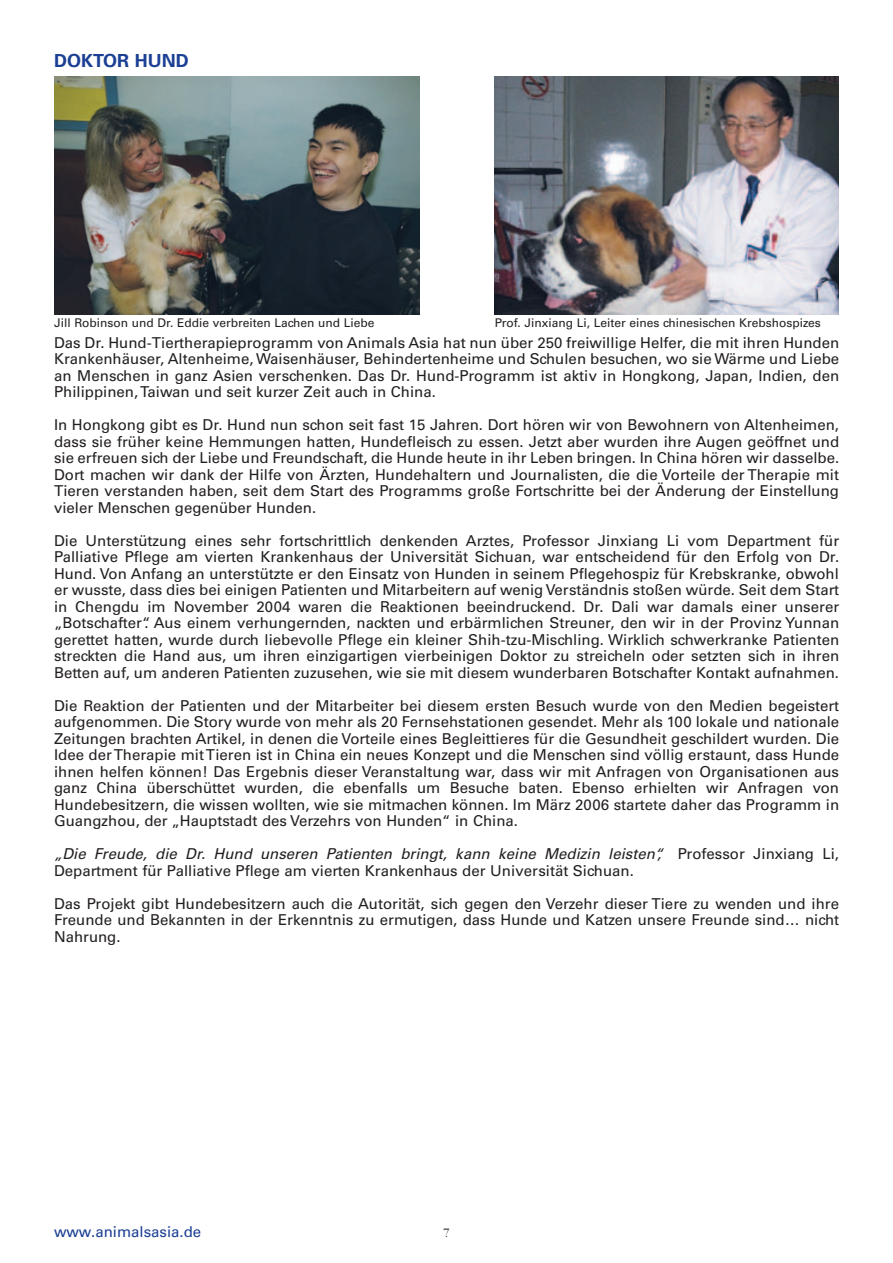
<style>
.page{position:relative;width:893px;height:1263px;background:#fff}
.page>*{position:absolute;margin:0;border:0;box-sizing:border-box;transform-origin:0 0}
.t1{font:700 18px "Univers";color:#1b3f94}
.t2{font:15px/16.5px "Univers";color:#231f20;text-align:justify}
.t3{font:15px "Univers";color:#1b3f94}
.t4{font:12px "Univers";color:#231f20}
.t5{font:12px "Bauer Bodoni";color:#231f20}
.s1{font-style:italic}
</style>
<div class="page">
<img style="left:54px;top:76px;width:365px;height:238px">
<img style="left:494px;top:76px;width:345px;height:238px">
<p class="t1" style="left:54px;top:54px;width:136px">DOKTOR HUND</p>
<p class="t4" style="left:54px;top:319px;width:322px">Jill Robinson und Dr. Eddie verbreiten Lachen und Liebe</p>
<p class="t4" style="left:495px;top:319px;width:328px">Prof. Jinxiang Li, Leiter eines chinesischen Krebshospizes</p>
<p class="t2" style="left:54px;top:335px;width:787px">Das Dr. Hund-Tiertherapieprogramm von Animals Asia hat nun über 250 freiwillige Helfer, die mit ihren Hunden Krankenhäuser, Altenheime, Waisenhäuser, Behindertenheime und Schulen besuchen, wo sie Wärme und Liebe an Menschen in ganz Asien verschenken. Das Dr. Hund-Programm ist aktiv in Hongkong, Japan, Indien, den Philippinen, Taiwan und seit kurzer Zeit auch in China.</p>
<p class="t2" style="left:54px;top:418px;width:787px">In Hongkong gibt es Dr. Hund nun schon seit fast 15 Jahren. Dort hören wir von Bewohnern von Altenheimen, dass sie früher keine Hemmungen hatten, Hundefleisch zu essen. Jetzt aber wurden ihre Augen geöffnet und sie erfreuen sich der Liebe und Freundschaft, die Hunde heute in ihr Leben bringen. In China hören wir dasselbe.<br>Dort machen wir dank der Hilfe von Ärzten, Hundehaltern und Journalisten, die die Vorteile der Therapie mit Tieren verstanden haben, seit dem Start des Programms große Fortschritte bei der Änderung der Einstellung vieler Menschen gegenüber Hunden.</p>
<p class="t2" style="left:54px;top:533px;width:787px">Die Unterstützung eines sehr fortschrittlich denkenden Arztes, Professor Jinxiang Li vom Department für Palliative Pflege am vierten Krankenhaus der Universität Sichuan, war entscheidend für den Erfolg von Dr.<br>Hund. Von Anfang an unterstützte er den Einsatz von Hunden in seinem Pflegehospiz für Krebskranke, obwohl er wusste, dass dies bei einigen Patienten und Mitarbeitern auf wenig Verständnis stoßen würde. Seit dem Start in Chengdu im November 2004 waren die Reaktionen beeindruckend. Dr. Dali war damals einer unserer „Botschafter“. Aus einem verhungernden, nackten und erbärmlichen Streuner, den wir in der Provinz Yunnan gerettet hatten, wurde durch liebevolle Pflege ein kleiner Shih-tzu-Mischling. Wirklich schwerkranke Patienten streckten die Hand aus, um ihren einzigartigen vierbeinigen Doktor zu streicheln oder setzten sich in ihren Betten auf, um anderen Patienten zuzusehen, wie sie mit diesem wunderbaren Botschafter Kontakt aufnahmen.</p>
<p class="t2" style="left:54px;top:698px;width:787px">Die Reaktion der Patienten und der Mitarbeiter bei diesem ersten Besuch wurde von den Medien begeistert aufgenommen. Die Story wurde von mehr als 20 Fernsehstationen gesendet. Mehr als 100 lokale und nationale Zeitungen brachten Artikel, in denen die Vorteile eines Begleittieres für die Gesundheit geschildert wurden. Die Idee der Therapie mit Tieren ist in China ein neues Konzept und die Menschen sind völlig erstaunt, dass Hunde ihnen helfen können! Das Ergebnis dieser Veranstaltung war, dass wir mit Anfragen von Organisationen aus ganz China überschüttet wurden, die ebenfalls um Besuche baten. Ebenso erhielten wir Anfragen von Hundebesitzern, die wissen wollten, wie sie mitmachen können. Im März 2006 startete daher das Programm in Guangzhou, der „Hauptstadt des Verzehrs von Hunden“ in China.</p>
<p class="t2" style="left:54px;top:847px;width:786px"><span class="s1">„Die Freude, die Dr. Hund unseren Patienten bringt, kann keine Medizin leisten“,</span> Professor Jinxiang Li,<br>Department für Palliative Pflege am vierten Krankenhaus der Universität Sichuan.</p>
<p class="t2" style="left:54px;top:896px;width:787px">Das Projekt gibt Hundebesitzern auch die Autorität, sich gegen den Verzehr dieser Tiere zu wenden und ihre Freunde und Bekannten in der Erkenntnis zu ermutigen, dass Hunde und Katzen unsere Freunde sind… nicht Nahrung.</p>
<p class="t3" style="left:54px;top:1226px;width:149px">www.animalsasia.de</p>
<p class="t5" style="left:443px;top:1229px;width:8px">7</p>
</div>
